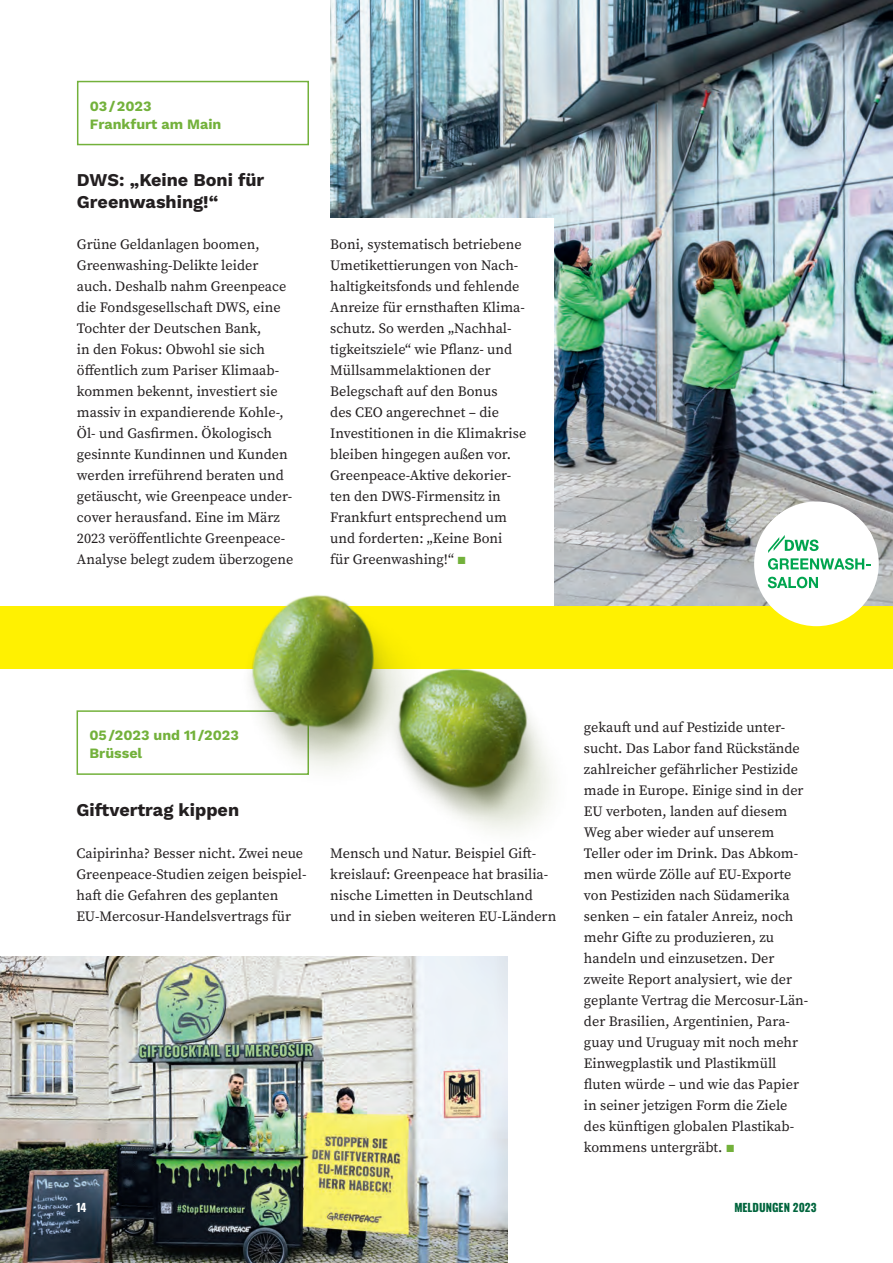
<style>
.page{position:relative;width:893px;height:1263px;background:#fff}
.page>*{position:absolute;margin:0;border:0;box-sizing:border-box;transform-origin:0 0}
.Subline_2_weiß__ohne_Nummerierung{font:700 18px/22.5px "Work Sans";color:#231f20}
.Fließtext_Thema__ohne_Einzug{font:14.25px/21px "Source Serif Pro";color:#231f20}
.Meldungen___Zeit_Ort_ALTERNATIV{font:700 14.25px/18px "Work Sans";color:#73b13b}
.Footertitel{font:11.25px "Zodiac Sans";color:#01653d}
.Paginierung{font:11.25px "Zodiac Sans";color:#fff}
.s1{font-family:"Work Sans";font-weight:700;color:#73b13b}
</style>
<div class="page">
<img style="left:330px;top:0;width:563px;height:606px">
<div style="left:0;top:606px;width:893px;height:63px;background:#fff101"></div>
<div style="left:754px;top:501px;width:125px;height:125px;background:#fff;border-radius:50%"></div>
<div style="left:766px;top:531px;width:106px;height:59px;background:#fff"></div>
<svg style="left:767px;top:532px;width:105px;height:57px"></svg>
<div style="left:77px;top:710px;width:232px;height:65px;border:2px solid #73b13b"></div>
<div style="left:77px;top:81px;width:232px;height:64px;border:2px solid #73b13b"></div>
<div style="left:324px;top:218px;width:230px;height:388px;background:#fff"></div>
<img style="left:0;top:956px;width:508px;height:307px">
<img style="left:207px;top:563px;width:422px;height:269px">
<p class="Meldungen___Zeit_Ort_ALTERNATIV" style="left:90px;top:96px;width:133px">03 / 2023<br>Frankfurt am Main</p>
<p class="Subline_2_weiß__ohne_Nummerierung" style="left:77px;top:168px;width:189px">DWS: „Keine Boni für<br>Greenwashing!“</p>
<p class="Fließtext_Thema__ohne_Einzug" style="left:77px;top:234px;width:218px">Grüne Geldanlagen boomen,<br>Greenwashing-Delikte leider auch. Deshalb nahm Greenpeace die Fondsgesellschaft DWS, eine<br>Tochter der Deutschen Bank,<br>in den Fokus: Obwohl sie sich öffentlich zum Pariser Klimaab&shy;kommen bekennt, investiert sie massiv in expandierende Kohle-,<br>Öl- und Gasfirmen. Ökologisch gesinnte Kundinnen und Kunden werden irreführend beraten und getäuscht, wie Greenpeace under&shy;cover herausfand. Eine im März<br>2023 veröffentlichte Greenpeace-<br>Analyse belegt zudem überzogene</p>
<p class="Fließtext_Thema__ohne_Einzug" style="left:330px;top:234px;width:198px">Boni, systematisch betriebene<br>Umetikettierungen von Nach&shy;haltigkeitsfonds und fehlende<br>Anreize für ernsthaften Klima&shy;schutz. So werden „Nachhal&shy;tigkeitsziele“ wie Pflanz- und<br>Müllsammelaktionen der<br>Belegschaft auf den Bonus<br>des CEO angerechnet – die<br>Investitionen in die Klimakrise bleiben hingegen außen vor.<br>Greenpeace-Aktive dekorier&shy;ten den DWS-Firmensitz in<br>Frankfurt entsprechend um und forderten: „Keine Boni<br>für Greenwashing!“ <span class="s1">▪</span></p>
<p class="Meldungen___Zeit_Ort_ALTERNATIV" style="left:90px;top:726px;width:151px">05 /2023 und 11 /2023</p>
<p class="Meldungen___Zeit_Ort_ALTERNATIV" style="left:90px;top:744px;width:54px">Brüssel</p>
<p class="Subline_2_weiß__ohne_Nummerierung" style="left:77px;top:798px;width:164px">Giftvertrag kippen</p>
<p class="Fließtext_Thema__ohne_Einzug" style="left:77px;top:843px;width:232px">Caipirinha? Besser nicht. Zwei neue Greenpeace-Studien zeigen beispiel&shy;haft die Gefahren des geplanten EU-Mercosur-Handelsvertrags für</p>
<p class="Fließtext_Thema__ohne_Einzug" style="left:330px;top:843px;width:228px">Mensch und Natur. Beispiel Gift&shy;kreislauf: Greenpeace hat brasilia&shy;nische Limetten in Deutschland und in sieben weiteren EU-Ländern</p>
<p class="Fließtext_Thema__ohne_Einzug" style="left:584px;top:717px;width:226px">gekauft und auf Pestizide unter&shy;sucht. Das Labor fand Rückstände zahlreicher gefährlicher Pestizide made in Europe. Einige sind in der<br>EU verboten, landen auf diesem<br>Weg aber wieder auf unserem<br>Teller oder im Drink. Das Abkom&shy;men würde Zölle auf EU-Exporte von Pestiziden nach Südamerika senken – ein fataler Anreiz, noch mehr Gifte zu produzieren, zu handeln und einzusetzen. Der zweite Report analysiert, wie der geplante Vertrag die Mercosur-Län&shy;der Brasilien, Argentinien, Para&shy;guay und Uruguay mit noch mehr<br>Einwegplastik und Plastikmüll fluten würde – und wie das Papier in seiner jetzigen Form die Ziele des künftigen globalen Plastikab&shy;kommens untergräbt. <span class="s1">▪</span></p>
<p class="Paginierung" style="left:77px;top:1201px;width:12px">14</p>
<p class="Footertitel" style="left:734px;top:1201px;width:84px">MELDUNGEN 2023</p>
</div>
